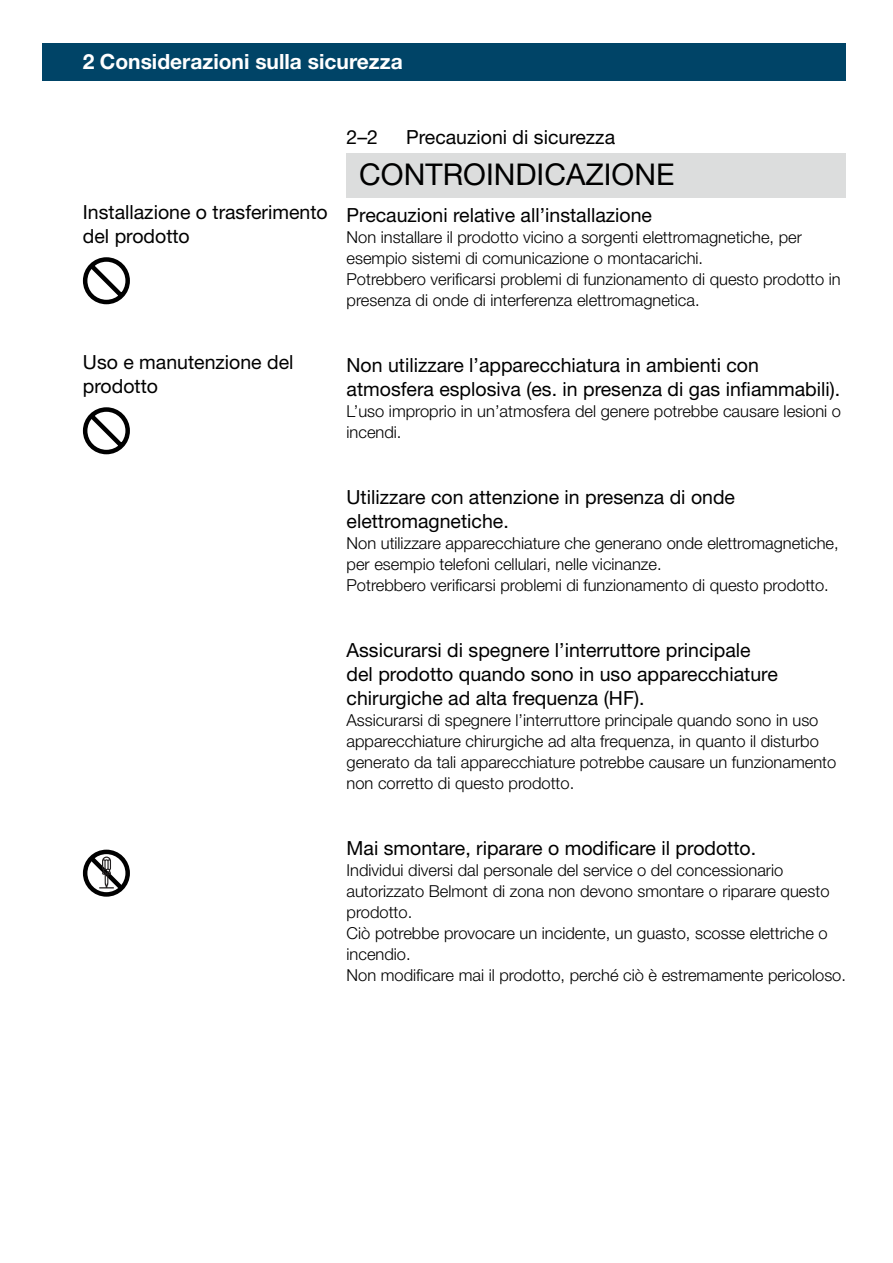
<style>
.page{position:relative;width:893px;height:1263px;background:#fff}
.page>*{position:absolute;margin:0;border:0;box-sizing:border-box;transform-origin:0 0}
.t1{font:30px "Helvetica Neue LT Pro";color:#000}
.t2{font:21px "Helvetica Neue LT Pro Bd 2";color:#fff}
.t3{font:19.5px/24px "Helvetica Neue LT Pro";color:#000}
.t4{font:300 16.5px/21px "Helvetica Neue LT Pro";color:#000}
</style>
<div class="page">
<div style="left:43px;top:43px;width:803px;height:38px;background:#004467"></div>
<div style="left:347px;top:153px;width:499px;height:45px;background:#dcdddd"></div>
<svg style="left:83px;top:257px;width:47px;height:47px"></svg>
<svg style="left:83px;top:407px;width:47px;height:47px"></svg>
<div style="left:83px;top:850px;width:47px;height:47px;border:4px solid #000;border-radius:50%"></div>
<svg style="left:85px;top:852px;width:43px;height:42px"></svg>
<p class="t2" style="left:83px;top:48px;width:321px">2 Considerazioni sulla sicurezza</p>
<p class="t3" style="left:83px;top:199px;width:246px">Installazione o trasferimento del prodotto</p>
<p class="t3" style="left:83px;top:349px;width:212px">Uso e manutenzione del prodotto</p>
<p class="t3" style="left:347px;top:125px;width:33px">2–2</p>
<p class="t3" style="left:406px;top:125px;width:211px">Precauzioni di sicurezza</p>
<h1 class="t1" style="left:359px;top:156px;width:317px">CONTROINDICAZIONE</h1>
<p class="t3" style="left:347px;top:202px;width:307px">Precauzioni relative all’installazione</p>
<p class="t4" style="left:347px;top:226px;width:496px">Non installare il prodotto vicino a sorgenti elettromagnetiche, per esempio sistemi di comunicazione o montacarichi.<br>Potrebbero verificarsi problemi di funzionamento di questo prodotto in presenza di onde di interferenza elettromagnetica.</p>
<p class="t3" style="left:347px;top:352px;width:495px">Non utilizzare l’apparecchiatura in ambienti con atmosfera esplosiva (es. in presenza di gas infiammabili).</p>
<p class="t4" style="left:347px;top:400px;width:496px">L’uso improprio in un’atmosfera del genere potrebbe causare lesioni o incendi.</p>
<p class="t3" style="left:347px;top:484px;width:390px">Utilizzare con attenzione in presenza di onde elettromagnetiche.</p>
<p class="t4" style="left:347px;top:532px;width:494px">Non utilizzare apparecchiature che generano onde elettromagnetiche, per esempio telefoni cellulari, nelle vicinanze.<br>Potrebbero verificarsi problemi di funzionamento di questo prodotto.</p>
<p class="t3" style="left:347px;top:637px;width:433px">Assicurarsi di spegnere l’interruttore principale del prodotto quando sono in uso apparecchiature chirurgiche ad alta frequenza (HF).</p>
<p class="t4" style="left:347px;top:709px;width:491px">Assicurarsi di spegnere l’interruttore principale quando sono in uso apparecchiature chirurgiche ad alta frequenza, in quanto il disturbo generato da tali apparecchiature potrebbe causare un funzionamento non corretto di questo prodotto.</p>
<p class="t3" style="left:347px;top:835px;width:411px">Mai smontare, riparare o modificare il prodotto.</p>
<p class="t4" style="left:347px;top:859px;width:501px">Individui diversi dal personale del service o del concessionario autorizzato Belmont di zona non devono smontare o riparare questo prodotto.<br>Ciò potrebbe provocare un incidente, un guasto, scosse elettriche o incendio.<br>Non modificare mai il prodotto, perché ciò è estremamente pericoloso.</p>
</div>
